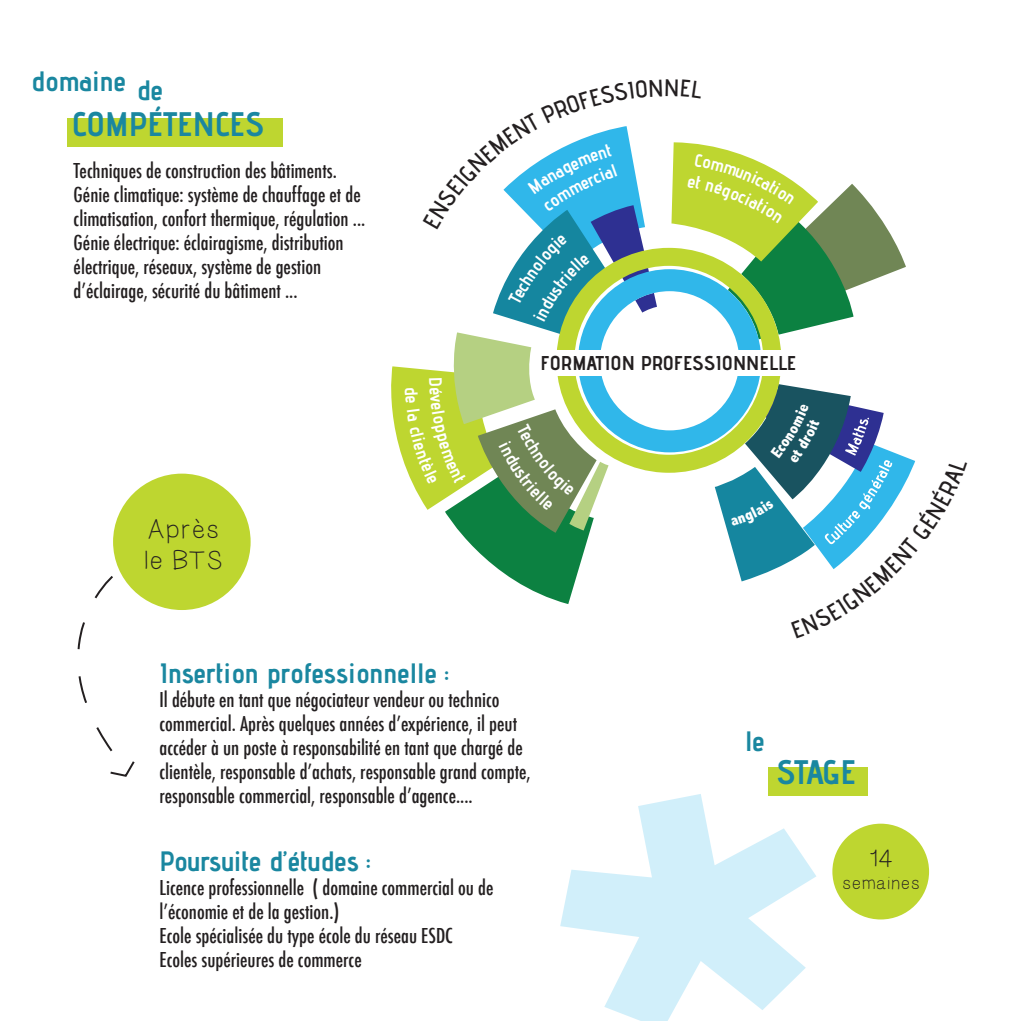
<style>
.page{position:relative;width:1021px;height:1021px;background:#fff}
.page>*{position:absolute;margin:0;border:0;box-sizing:border-box;transform-origin:0 0}
.t1{font:700 34px "Advent Pro";color:#1a87a0}
.t2{font:700 28px "Advent Pro";color:#1a87a0}
.t3{font:26px/31.2px "More Letters";color:#231f20}
.t4{font:500 condensed 20px/24px "Futura";color:#231f20}
.t5{font:700 20px "Advent Pro";color:#231f20}
.t6{font:18px "More Letters";color:#231f20}
</style>
<div class="page">
<div style="left:832px;top:823px;width:97px;height:96px;background:#bed630;border-radius:50%"></div>
<div style="left:67px;top:118px;width:215px;height:29px;background:#bed630"></div>
<div style="left:768px;top:767px;width:99px;height:29px;background:#bed630"></div>
<svg style="left:110px;top:761px;width:25px;height:16px"></svg>
<svg style="left:77px;top:576px;width:36px;height:176px"></svg>
<div style="left:113px;top:473px;width:137px;height:137px;background:#bed630;border-radius:50%"></div>
<svg style="left:391px;top:126px;width:524px;height:478px"></svg>
<h2 class="t2" style="left:31px;top:64px;width:96px">domaine</h2>
<h2 class="t2" style="left:137px;top:73px;width:28px">de</h2>
<h1 class="t1" style="left:72px;top:103px;width:194px">COMPÉTENCES</h1>
<p class="t4" style="left:74px;top:159px;width:293px">Techniques de construction des bâtiments.<br>Génie climatique: système de chauffage et de climatisation, confort thermique, régulation ...<br>Génie électrique: éclairagisme, distribution électrique, réseaux, système de gestion d’éclairage, sécurité du bâtiment ...</p>
<p class="t5" style="left:540px;top:350px;width:257px">FORMATION PROFESSIONNELLE</p>
<h3 class="t3" style="left:144px;top:513px;width:81px">Après le BTS</h3>
<h2 class="t2" style="left:159px;top:656px;width:290px">Insertion professionnelle :</h2>
<p class="t4" style="left:159px;top:688px;width:372px">Il débute en tant que négociateur vendeur ou technico commercial. Après quelques années d’expérience, il peut accéder à un poste à responsabilité en tant que chargé de clientèle, responsable d’achats, responsable grand compte, responsable commercial, responsable d’agence....</p>
<h2 class="t2" style="left:159px;top:843px;width:212px">Poursuite d’études :</h2>
<p class="t4" style="left:159px;top:875px;width:335px">Licence professionnelle ( domaine commercial ou de l’économie et de la gestion.)<br>Ecole spécialisée du type école du réseau ESDC Ecoles supérieures de commerce</p>
<h2 class="t2" style="left:745px;top:723px;width:21px">le</h2>
<h1 class="t1" style="left:777px;top:751px;width:81px">STAGE</h1>
<h3 class="t3" style="left:868px;top:842px;width:27px">14</h3>
<p class="t6" style="left:842px;top:871px;width:80px">semaines</p>
</div>
